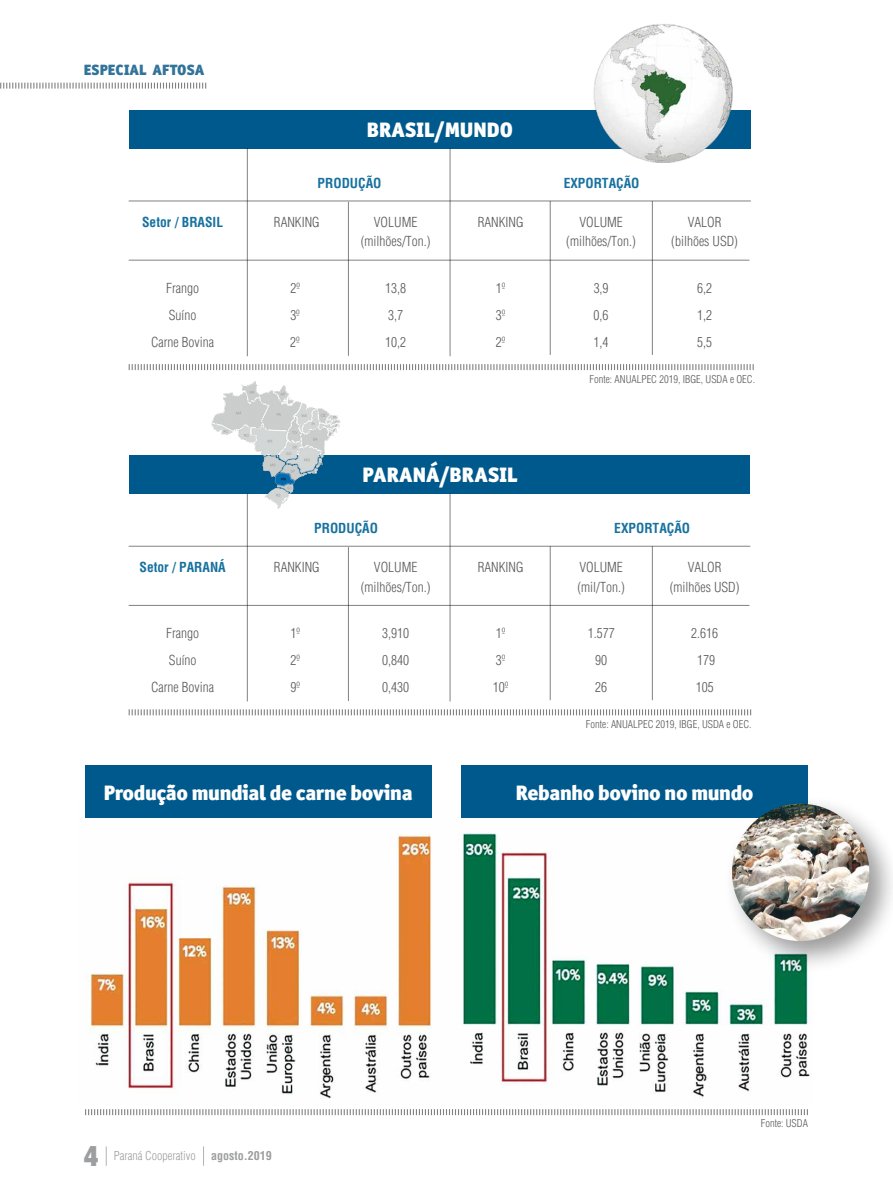
<style>
.page{position:relative;width:893px;height:1191px;background:#fff}
.page>*{position:absolute;margin:0;border:0;box-sizing:border-box;transform-origin:0 0}
.t1{font:30px "Sans Black Cond";color:#9c9e9f}
.t2{font:900 21px "Officina Sans ITC Std";letter-spacing:-.02em;color:#fff}
.t3{font:900 21px "Officina Sans ITC Std";color:#fff}
.t4{font:900 15px "Officina Sans ITC Std";color:#32739a}
.t5{font:300 condensed 13.5px "Helvetica";color:#58585a}
.t6{font:700 condensed 13.5px "Helvetica";color:#17719f}
.t7{font:300 condensed 12px "Helvetica";color:#9c9e9f}
.t8{font:700 condensed 12px "Helvetica";color:#9c9e9f}
.t9{font:300 condensed 10.5px "Helvetica";color:#58585a}
</style>
<div class="page">
<svg style="left:106px;top:1146px;width:1px;height:19px"></svg>
<svg style="left:203px;top:1146px;width:1px;height:19px"></svg>
<img style="left:86px;top:800px;width:724px;height:299px">
<svg style="left:0;top:83px;width:206px;height:6px"></svg>
<div style="left:129px;top:110px;width:622px;height:38px;background:#00598c"></div>
<img style="left:591px;top:24px;width:144px;height:139px">
<svg style="left:128px;top:364px;width:626px;height:7px"></svg>
<hr style="left:129px;top:201px;width:622px;height:1px;background:#000">
<hr style="left:129px;top:260px;width:620px;height:1px;background:#000">
<hr style="left:247px;top:148px;width:1px;height:208px;background:#000">
<hr style="left:450px;top:148px;width:1px;height:208px;background:#000">
<hr style="left:348px;top:202px;width:1px;height:154px;background:#000">
<hr style="left:550px;top:201px;width:1px;height:154px;background:#000">
<hr style="left:652px;top:201px;width:1px;height:154px;background:#000">
<div style="left:129px;top:455px;width:620px;height:38px;background:#00598c"></div>
<svg style="left:128px;top:709px;width:624px;height:7px"></svg>
<hr style="left:129px;top:546px;width:621px;height:1px;background:#000">
<hr style="left:129px;top:605px;width:620px;height:1px;background:#000">
<hr style="left:247px;top:493px;width:1px;height:208px;background:#000">
<hr style="left:450px;top:493px;width:1px;height:208px;background:#000">
<hr style="left:348px;top:547px;width:1px;height:154px;background:#000">
<hr style="left:550px;top:546px;width:1px;height:154px;background:#000">
<hr style="left:652px;top:546px;width:1px;height:154px;background:#000">
<img style="left:209px;top:381px;width:134px;height:134px">
<div style="left:85px;top:765px;width:346px;height:53px;background:#00598c"></div>
<svg style="left:85px;top:1109px;width:723px;height:7px"></svg>
<div style="left:462px;top:765px;width:346px;height:53px;background:#00598c"></div>
<div style="left:723px;top:795px;width:170px;height:177px;background:#000;opacity:.4"></div>
<img style="left:732px;top:803px;width:137px;height:138px;border-radius:69px">
<p class="t4" style="left:84px;top:60px;width:122px">ESPECIAL AFTOSA</p>
<h2 class="t3" style="left:367px;top:115px;width:148px">BRASIL/MUNDO</h2>
<p class="t6" style="left:318px;top:175px;width:65px">PRODUÇÃO</p>
<p class="t6" style="left:564px;top:175px;width:77px">EXPORTAÇÃO</p>
<p class="t6" style="left:142px;top:214px;width:83px">Setor / BRASIL</p>
<p class="t5" style="left:274px;top:214px;width:47px">RANKING</p>
<p class="t5" style="left:374px;top:214px;width:45px">VOLUME</p>
<p class="t5" style="left:478px;top:214px;width:47px">RANKING</p>
<p class="t5" style="left:579px;top:214px;width:45px">VOLUME</p>
<p class="t5" style="left:688px;top:214px;width:35px">VALOR</p>
<p class="t5" style="left:361px;top:234px;width:71px">(milhões/Ton.)</p>
<p class="t5" style="left:566px;top:234px;width:71px">(milhões/Ton.)</p>
<p class="t5" style="left:671px;top:234px;width:68px">(bilhões USD)</p>
<p class="t5" style="left:166px;top:280px;width:34px">Frango</p>
<p class="t5" style="left:290px;top:280px;width:11px">2º</p>
<p class="t5" style="left:385px;top:280px;width:22px">13,8</p>
<p class="t5" style="left:496px;top:280px;width:11px">1º</p>
<p class="t5" style="left:594px;top:280px;width:16px">3,9</p>
<p class="t5" style="left:697px;top:280px;width:16px">6,2</p>
<p class="t5" style="left:169px;top:307px;width:29px">Suíno</p>
<p class="t5" style="left:290px;top:307px;width:11px">3º</p>
<p class="t5" style="left:388px;top:307px;width:16px">3,7</p>
<p class="t5" style="left:496px;top:307px;width:11px">3º</p>
<p class="t5" style="left:594px;top:307px;width:16px">0,6</p>
<p class="t5" style="left:697px;top:307px;width:16px">1,2</p>
<p class="t5" style="left:151px;top:334px;width:64px">Carne Bovina</p>
<p class="t5" style="left:290px;top:334px;width:11px">2º</p>
<p class="t5" style="left:385px;top:334px;width:22px">10,2</p>
<p class="t5" style="left:496px;top:334px;width:11px">2º</p>
<p class="t5" style="left:594px;top:334px;width:16px">1,4</p>
<p class="t5" style="left:697px;top:334px;width:16px">5,5</p>
<p class="t9" style="left:589px;top:373px;width:167px">Fonte: ANUALPEC 2019, IBGE, USDA e OEC.</p>
<h2 class="t3" style="left:363px;top:461px;width:157px">PARANÁ/BRASIL</h2>
<p class="t6" style="left:314px;top:520px;width:65px">PRODUÇÃO</p>
<p class="t6" style="left:614px;top:520px;width:77px">EXPORTAÇÃO</p>
<p class="t6" style="left:140px;top:559px;width:88px">Setor / PARANÁ</p>
<p class="t5" style="left:274px;top:559px;width:47px">RANKING</p>
<p class="t5" style="left:374px;top:559px;width:45px">VOLUME</p>
<p class="t5" style="left:478px;top:559px;width:47px">RANKING</p>
<p class="t5" style="left:579px;top:559px;width:45px">VOLUME</p>
<p class="t5" style="left:688px;top:559px;width:35px">VALOR</p>
<p class="t5" style="left:361px;top:579px;width:71px">(milhões/Ton.)</p>
<p class="t5" style="left:578px;top:579px;width:49px">(mil/Ton.)</p>
<p class="t5" style="left:670px;top:579px;width:71px">(milhões USD)</p>
<p class="t5" style="left:166px;top:625px;width:34px">Frango</p>
<p class="t5" style="left:290px;top:625px;width:11px">1º</p>
<p class="t5" style="left:382px;top:625px;width:28px">3,910</p>
<p class="t5" style="left:496px;top:625px;width:11px">1º</p>
<p class="t5" style="left:588px;top:625px;width:28px">1.577</p>
<p class="t5" style="left:691px;top:625px;width:28px">2.616</p>
<p class="t5" style="left:169px;top:652px;width:29px">Suíno</p>
<p class="t5" style="left:290px;top:652px;width:11px">2º</p>
<p class="t5" style="left:382px;top:652px;width:28px">0,840</p>
<p class="t5" style="left:496px;top:652px;width:11px">3º</p>
<p class="t5" style="left:595px;top:652px;width:13px">90</p>
<p class="t5" style="left:697px;top:652px;width:19px">179</p>
<p class="t5" style="left:151px;top:679px;width:64px">Carne Bovina</p>
<p class="t5" style="left:290px;top:679px;width:11px">9º</p>
<p class="t5" style="left:382px;top:679px;width:28px">0,430</p>
<p class="t5" style="left:493px;top:679px;width:17px">10º</p>
<p class="t5" style="left:595px;top:679px;width:13px">26</p>
<p class="t5" style="left:696px;top:679px;width:19px">105</p>
<p class="t9" style="left:586px;top:718px;width:167px">Fonte: ANUALPEC 2019, IBGE, USDA e OEC.</p>
<h2 class="t2" style="left:104px;top:778px;width:310px">Produção mundial de carne bovina</h2>
<h2 class="t2" style="left:516px;top:778px;width:239px">Rebanho bovino no mundo</h2>
<h1 class="t1" style="left:84px;top:1137px;width:16px">4</h1>
<p class="t7" style="left:114px;top:1148px;width:83px">Paraná Cooperativo</p>
<p class="t8" style="left:211px;top:1148px;width:62px">agosto.2019</p>
<p class="t9" style="left:761px;top:1116px;width:49px">Fonte: USDA</p>
</div>
